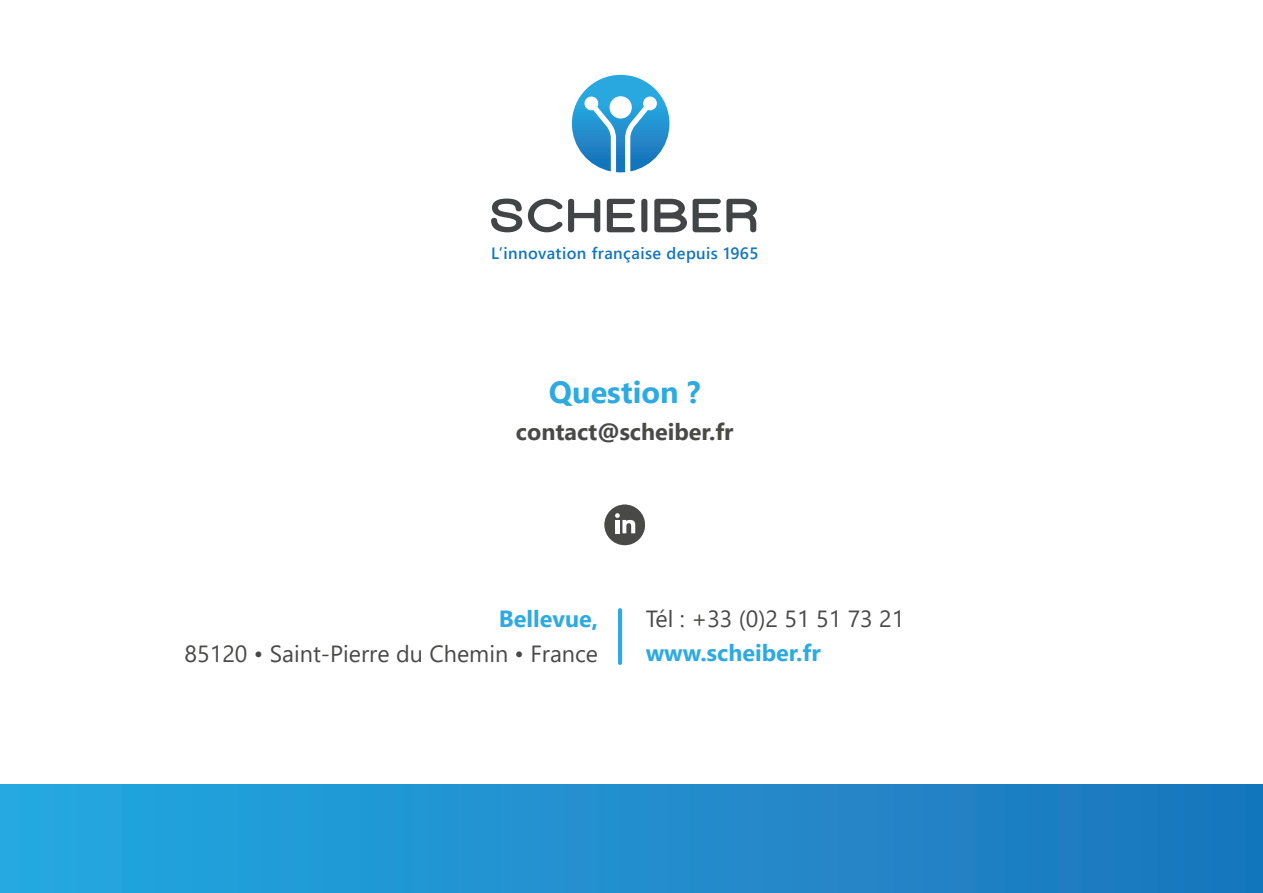
<style>
.page{position:relative;width:1263px;height:893px;background:#fff}
.page>*{position:absolute;margin:0;border:0;box-sizing:border-box;transform-origin:0 0}
.Coordonnées{font:700 30.6px "Segoe UI";color:#2daae1}
.Coordonnées-2{font:23.4px/35px "Segoe UI";color:#494948;text-align:right}
.Coordonnées-3{font:700 23.4px "Segoe UI";color:#494948}
.Coordonnées-4{font:700 23.4px "Segoe UI";color:#2daae1}
.t1{font:600 16.35px "Segoe UI";letter-spacing:.025em;color:#1276bd}
.s1{font-weight:700;color:#2daae1}
</style>
<div class="page">
<hr style="left:618px;top:610px;width:4px;height:53px;background:#2daae1">
<div style="left:604px;top:505px;width:41px;height:40px;background:#494948;border-radius:50%"></div>
<svg style="left:615px;top:513px;width:20px;height:20px"></svg>
<div style="left:0;top:785px;width:1263px;height:108px;background:linear-gradient(to right,#25a8e0,#1c75bc)"></div>
<svg style="left:572px;top:75px;width:97px;height:97px"></svg>
<div style="left:641px;top:199px;width:6px;height:33px;background:#424445;border-radius:3px"></div>
<svg style="left:607px;top:199px;width:28px;height:33px"></svg>
<svg style="left:568px;top:199px;width:32px;height:33px"></svg>
<svg style="left:654px;top:199px;width:33px;height:33px"></svg>
<svg style="left:693px;top:199px;width:64px;height:33px"></svg>
<svg style="left:528px;top:199px;width:34px;height:33px"></svg>
<svg style="left:491px;top:199px;width:31px;height:33px"></svg>
<p class="t1" style="left:491px;top:238px;width:269px">L’innovation française depuis 1965</p>
<p class="Coordonnées" style="left:549px;top:363px;width:153px">Question ?</p>
<p class="Coordonnées-3" style="left:516px;top:410px;width:219px">contact@scheiber.fr</p>
<p class="Coordonnées-2" style="left:185px;top:599px;width:415px"><span class="s1">Bellevue,<br></span>85120 • Saint-Pierre du Chemin • France</p>
<p class="Coordonnées-2" style="left:646px;top:599px;width:260px">Tél : +33 (0)2 51 51 73 21</p>
<p class="Coordonnées-4" style="left:646px;top:631px;width:177px">www.scheiber.fr</p>
</div>
